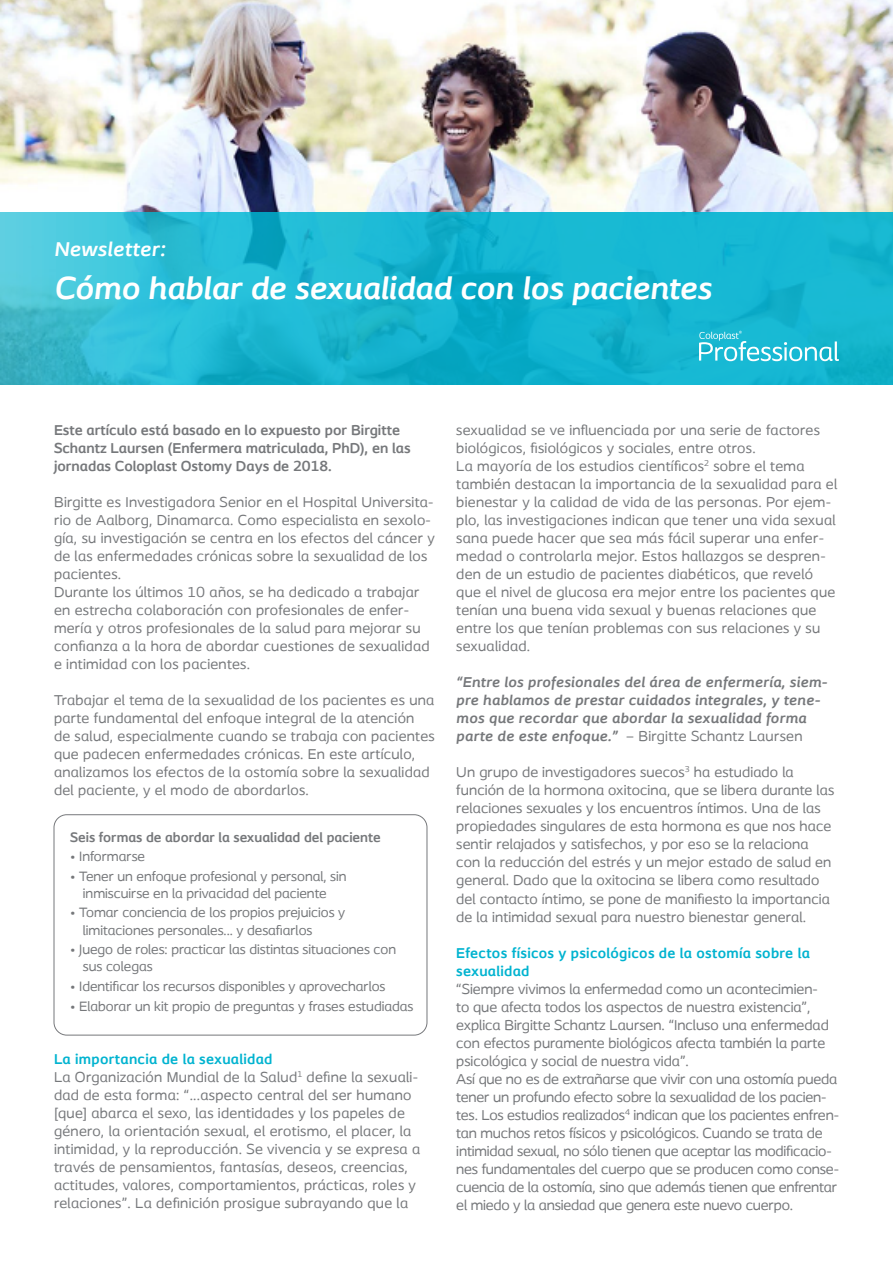
<style>
.page{position:relative;width:893px;height:1263px;background:#fff}
.page>*{position:absolute;margin:0;border:0;box-sizing:border-box;transform-origin:0 0}
.t1{font:italic 700 33px "Coloplast";color:#fff}
.t2{font:italic 700 21px "Coloplast";letter-spacing:.02em;color:#fff}
.t3{font:15px/18px "Coloplast";letter-spacing:.02em;color:#76787b}
.t4{font:15px/18px "Coloplast";letter-spacing:-.01em;color:#76787b}
.t5{font:15px/18px "Coloplast";color:#76787b}
.t6{font:italic 700 15px/18px "Coloplast";letter-spacing:.02em;color:#76787b}
.t7{font:700 15px/18px "Coloplast";color:#76787b}
.t8{font:700 15px/18px "Coloplast";letter-spacing:.02em;color:#00b3d0}
.t9{font:14.25px/17.2px "Coloplast";color:#76787b}
.t10{font:700 14.25px "Coloplast";color:#76787b}
.s1{font-weight:400;font-style:normal}
</style>
<div class="page">
<img style="left:0;top:0;width:893px;height:213px">
<svg style="left:0;top:213px;width:893px;height:172px;background:#1eb7d0"></svg>
<svg style="left:699px;top:331px;width:140px;height:30px;background:#47c6db"></svg>
<div style="left:54px;top:814px;width:373px;height:221px;border:1px solid #76787b;border-radius:13px"></div>
<h2 class="t2" style="left:54px;top:236px;width:113px">Newsletter:</h2>
<p class="t1" style="left:54px;top:268px;width:659px">Cómo hablar de sexualidad con los pacientes</p>
<p class="t7" style="left:54px;top:421px;width:358px">Este artículo está basado en lo expuesto por Birgitte<br>Schantz Laursen (Enfermera matriculada, PhD), en las jornadas Coloplast Ostomy Days de 2018.</p>
<p class="t3" style="left:54px;top:493px;width:382px">Birgitte es Investigadora Senior en el Hospital Universita&shy;rio de Aalborg, Dinamarca. Como especialista en sexolo&shy;gía, su investigación se centra en los efectos del cáncer y de las enfermedades crónicas sobre la sexualidad de los pacientes.</p>
<p class="t3" style="left:54px;top:583px;width:377px">Durante los últimos 10 años, se ha dedicado a trabajar en estrecha colaboración con profesionales de enfer&shy;mería y otros profesionales de la salud para mejorar su confianza a la hora de abordar cuestiones de sexualidad e intimidad con los pacientes.</p>
<p class="t3" style="left:54px;top:691px;width:382px">Trabajar el tema de la sexualidad de los pacientes es una parte fundamental del enfoque integral de la atención<br>de salud, especialmente cuando se trabaja con pacientes que padecen enfermedades crónicas. En este artículo, analizamos los efectos de la ostomía sobre la sexualidad del paciente, y el modo de abordarlos.</p>
<p class="t10" style="left:70px;top:829px;width:312px">Seis formas de abordar la sexualidad del paciente</p>
<p class="t9" style="left:70px;top:848px;width:76px">• Informarse</p>
<p class="t9" style="left:70px;top:867px;width:278px;text-align:center">• Tener un enfoque profesional y personal, sin inmiscuirse en la privacidad del paciente</p>
<p class="t9" style="left:83px;top:904px;width:264px;text-indent:-13px">• Tomar conciencia de los propios prejuicios y limitaciones personales... y desafiarlos</p>
<p class="t9" style="left:83px;top:940px;width:315px;text-indent:-13px">• Juego de roles: practicar las distintas situaciones con sus colegas</p>
<p class="t9" style="left:70px;top:977px;width:317px">• Identificar los recursos disponibles y aprovecharlos</p>
<p class="t9" style="left:70px;top:997px;width:345px">• Elaborar un kit propio de preguntas y frases estudiadas</p>
<p class="t8" style="left:54px;top:1049px;width:220px">La importancia de la sexualidad</p>
<p class="t3" style="left:54px;top:1067px;width:368px">La Organización Mundial de la Salud<sup>1</sup> define la sexuali&shy;dad de esta forma: “...aspecto central del ser humano [que] abarca el sexo, las identidades y los papeles de género, la orientación sexual, el erotismo, el placer, la intimidad, y la reproducción. Se vivencia y se expresa a través de pensamientos, fantasías, deseos, creencias, actitudes, valores, comportamientos, prácticas, roles y relaciones”. La definición prosigue subrayando que la</p>
<p class="t3" style="left:456px;top:421px;width:365px">sexualidad se ve influenciada por una serie de factores biológicos, fisiológicos y sociales, entre otros.</p>
<p class="t3" style="left:456px;top:457px;width:382px">La mayoría de los estudios científicos<sup>2</sup> sobre el tema también destacan la importancia de la sexualidad para el bienestar y la calidad de vida de las personas. Por ejem&shy;plo, las investigaciones indican que tener una vida sexual sana puede hacer que sea más fácil superar una enfer&shy;medad o controlarla mejor. Estos hallazgos se despren&shy;den de un estudio de pacientes diabéticos, que reveló que el nivel de glucosa era mejor entre los pacientes que tenían una buena vida sexual y buenas relaciones que entre los que tenían problemas con sus relaciones y su sexualidad.</p>
<p class="t6" style="left:456px;top:673px;width:372px">“Entre los profesionales del área de enfermería, siem&shy;pre hablamos de prestar cuidados integrales, y tene&shy;mos que recordar que abordar la sexualidad forma parte de este enfoque.” <span class="s1">– Birgitte Schantz Laursen</span></p>
<p class="t3" style="left:456px;top:763px;width:380px">Un grupo de investigadores suecos<sup>3</sup> ha estudiado la función de la hormona oxitocina, que se libera durante las relaciones sexuales y los encuentros íntimos. Una de las propiedades singulares de esta hormona es que nos hace sentir relajados y satisfechos, y por eso se la relaciona con la reducción del estrés y un mejor estado de salud en general. Dado que la oxitocina se libera como resultado del contacto íntimo, se pone de manifiesto la importancia de la intimidad sexual para nuestro bienestar general.</p>
<p class="t8" style="left:456px;top:943px;width:355px">Efectos físicos y psicológicos de la ostomía sobre la sexualidad</p>
<p class="t5" style="left:456px;top:979px;width:374px">“Siempre vivimos la enfermedad como un acontecimien&shy;to que afecta todos los aspectos de nuestra existencia”, explica Birgitte Schantz Laursen. “Incluso una enfermedad con efectos puramente biológicos afecta también la parte psicológica y social de nuestra vida”.</p>
<p class="t4" style="left:456px;top:1069px;width:384px">Así que no es de extrañarse que vivir con una ostomía pueda tener un profundo efecto sobre la sexualidad de los pacien&shy;tes. Los estudios realizados<sup>4</sup> indican que los pacientes enfren&shy;tan muchos retos físicos y psicológicos. Cuando se trata de intimidad sexual, no sólo tienen que aceptar las modificacio&shy;nes fundamentales del cuerpo que se producen como conse&shy;cuencia de la ostomía, sino que además tienen que enfrentar el miedo y la ansiedad que genera este nuevo cuerpo.</p>
</div>
